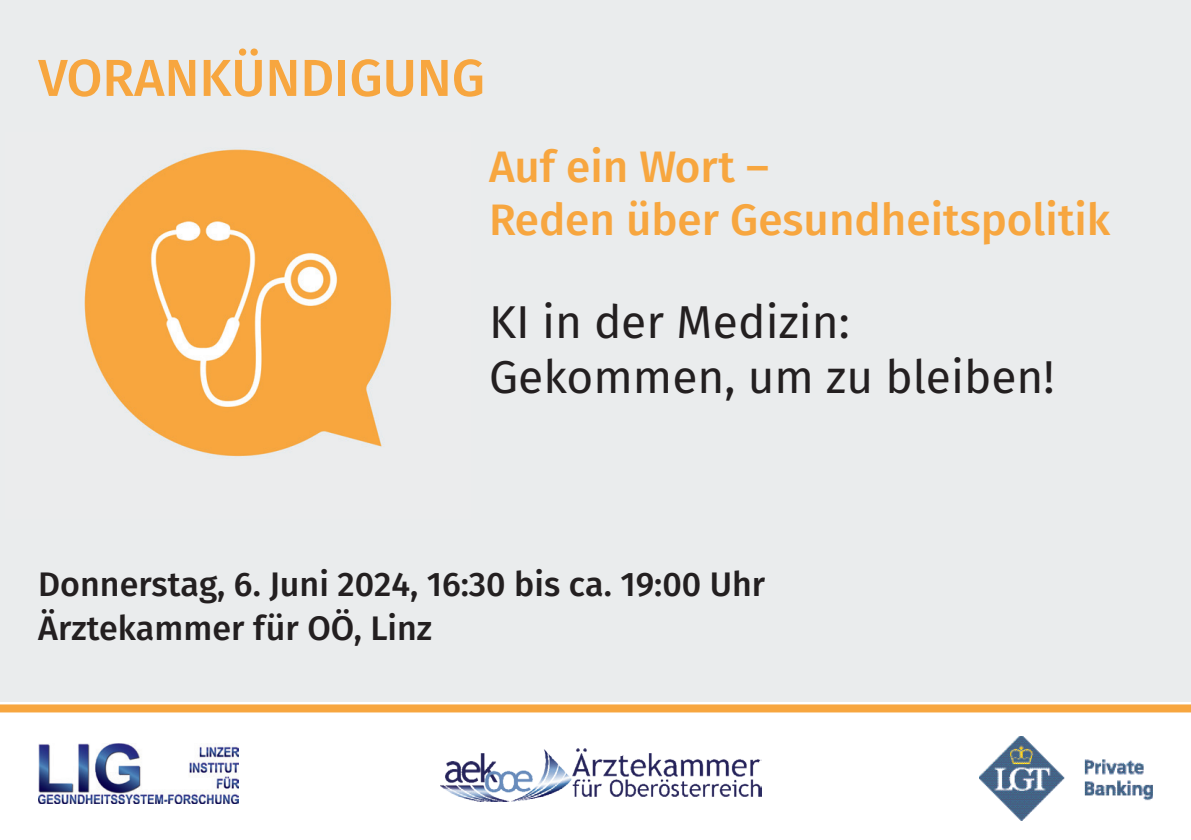
<style>
.page{position:relative;width:1191px;height:840px;background:#fff}
.page>*{position:absolute;margin:0;border:0;box-sizing:border-box;transform-origin:0 0}
.t1{font:500 52px "Fira Sans";color:#f7a63f}
.t2{font:46px/55.2px "Fira Sans";color:#231f20}
.t3{font:500 44px/52.8px "Fira Sans";color:#f7a63f}
.t4{font:500 34px/44px "Fira Sans";color:#231f20}
</style>
<div class="page">
<div style="left:0;top:0;width:1191px;height:701px;background:#eaeced"></div>
<img style="left:441px;top:748px;width:321px;height:53px">
<img style="left:38px;top:743px;width:200px;height:60px">
<img style="left:980px;top:736px;width:172px;height:84px">
<img style="left:84px;top:149px;width:308px;height:308px">
<div style="left:0;top:704px;width:1191px;height:8px;background:#f7a63f"></div>
<h1 class="t1" style="left:38px;top:41px;width:448px">VORANKÜNDIGUNG</h1>
<p class="t3" style="left:489px;top:144px;width:623px">Auf ein Wort –<br>Reden über Gesundheitspolitik</p>
<h2 class="t2" style="left:489px;top:298px;width:567px">KI in der Medizin:<br>Gekommen, um zu bleiben!</h2>
<p class="t4" style="left:38px;top:564px;width:728px">Donnerstag, 6. Juni 2024, 16:30 bis ca. 19:00 Uhr<br>Ärztekammer für OÖ, Linz</p>
</div>
